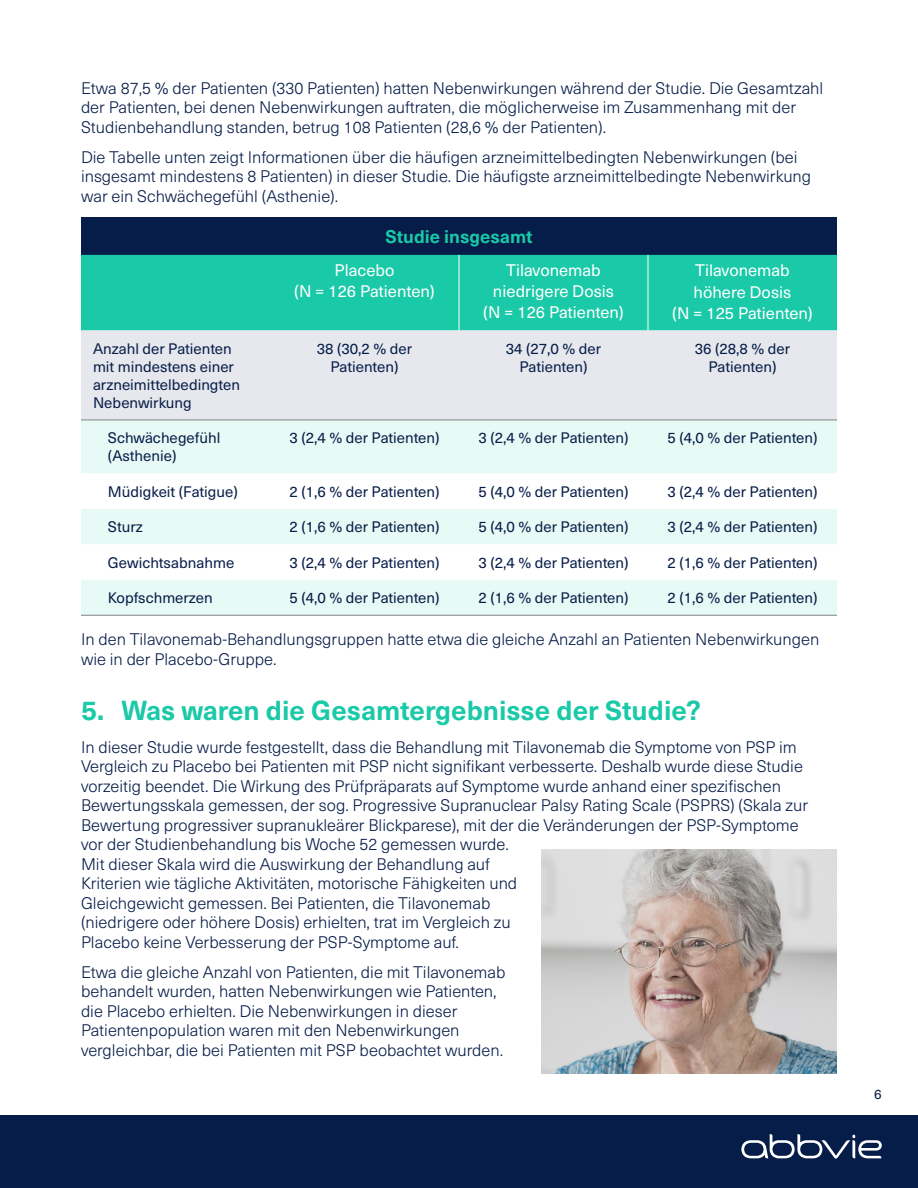
<style>
.page{position:relative;width:918px;height:1188px;background:#fff}
.page>*{position:absolute;margin:0;border:0;box-sizing:border-box;transform-origin:0 0}
.t1{font:700 27px "Neue Haas Unica Pro";color:#1ac9a8}
.t2{font:700 18px "Neue Haas Unica Pro";color:#1ac9a8}
.t3{font:300 16.5px/19.5px "Neue Haas Unica Pro";color:#071d49}
.t4{font:16.5px/21px "Neue Haas Unica Pro";color:#fff;text-align:center}
.t5{font:15px/18px "Neue Haas Unica Pro";color:#071d49;text-align:center}
.t6{font:13.5px "Neue Haas Unica Pro";color:#071d49}
</style>
<div class="page">
<img style="left:541px;top:849px;width:296px;height:225px">
<div style="left:0;top:1115px;width:918px;height:73px;background:#071d49"></div>
<div style="left:81px;top:217px;width:756px;height:38px;background:#071d49"></div>
<div style="left:81px;top:255px;width:756px;height:75px;background:#1ac9a8"></div>
<div style="left:81px;top:330px;width:756px;height:90px;background:#e6e8ed"></div>
<div style="left:81px;top:421px;width:756px;height:194px;background:#e8faf6"></div>
<svg style="left:81px;top:473px;width:756px;height:107px"></svg>
<hr style="left:81px;top:615px;width:189px;height:1px;background:#808285">
<hr style="left:270px;top:615px;width:189px;height:1px;background:#808285">
<hr style="left:459px;top:615px;width:189px;height:1px;background:#808285">
<hr style="left:648px;top:615px;width:189px;height:1px;background:#808285">
<hr style="left:81px;top:420px;width:189px;height:1px;background:#808285">
<hr style="left:270px;top:420px;width:189px;height:1px;background:#808285">
<hr style="left:459px;top:420px;width:189px;height:1px;background:#808285">
<hr style="left:648px;top:420px;width:189px;height:1px;background:#808285">
<hr style="left:459px;top:255px;width:1px;height:75px;background:#fff">
<hr style="left:648px;top:255px;width:1px;height:75px;background:#fff">
<svg style="left:741px;top:1134px;width:141px;height:25px"></svg>
<p class="t3" style="left:81px;top:78px;width:744px">Etwa 87,5 % der Patienten (330 Patienten) hatten Nebenwirkungen während der Studie. Die Gesamtzahl der Patienten, bei denen Nebenwirkungen auftraten, die möglicherweise im Zusammenhang mit der<br>Studienbehandlung standen, betrug 108 Patienten (28,6 % der Patienten).</p>
<p class="t3" style="left:81px;top:147px;width:732px">Die Tabelle unten zeigt Informationen über die häufigen arzneimittelbedingten Nebenwirkungen (bei insgesamt mindestens 8 Patienten) in dieser Studie. Die häufigste arzneimittelbedingte Nebenwirkung war ein Schwächegefühl (Asthenie).</p>
<p class="t2" style="left:386px;top:225px;width:148px">Studie insgesamt</p>
<p class="t4" style="left:294px;top:260px;width:142px">Placebo<br>(N = 126 Patienten)</p>
<p class="t4" style="left:483px;top:260px;width:142px">Tilavonemab niedrigere Dosis (N = 126 Patienten)</p>
<p class="t4" style="left:672px;top:260px;width:142px">Tilavonemab höhere Dosis<br>(N = 125 Patienten)</p>
<p class="t5" style="left:93px;top:340px;width:149px;text-align:left">Anzahl der Patienten mit mindestens einer arzneimittelbedingten<br>Nebenwirkung</p>
<p class="t5" style="left:317px;top:340px;width:97px">38 (30,2 % der<br>Patienten)</p>
<p class="t5" style="left:506px;top:340px;width:97px">34 (27,0 % der<br>Patienten)</p>
<p class="t5" style="left:695px;top:340px;width:97px">36 (28,8 % der<br>Patienten)</p>
<p class="t5" style="left:108px;top:429px;width:114px;text-align:left">Schwächegefühl (Asthenie)</p>
<p class="t5" style="left:289px;top:429px;width:152px">3 (2,4 % der Patienten)</p>
<p class="t5" style="left:478px;top:429px;width:152px">3 (2,4 % der Patienten)</p>
<p class="t5" style="left:667px;top:429px;width:152px">5 (4,0 % der Patienten)</p>
<p class="t5" style="left:108px;top:483px;width:131px">Müdigkeit (Fatigue)</p>
<p class="t5" style="left:289px;top:483px;width:152px">2 (1,6 % der Patienten)</p>
<p class="t5" style="left:478px;top:483px;width:152px">5 (4,0 % der Patienten)</p>
<p class="t5" style="left:667px;top:483px;width:152px">3 (2,4 % der Patienten)</p>
<p class="t5" style="left:108px;top:518px;width:37px">Sturz</p>
<p class="t5" style="left:289px;top:518px;width:152px">2 (1,6 % der Patienten)</p>
<p class="t5" style="left:478px;top:518px;width:152px">5 (4,0 % der Patienten)</p>
<p class="t5" style="left:667px;top:518px;width:152px">3 (2,4 % der Patienten)</p>
<p class="t5" style="left:108px;top:554px;width:128px">Gewichtsabnahme</p>
<p class="t5" style="left:289px;top:554px;width:152px">3 (2,4 % der Patienten)</p>
<p class="t5" style="left:478px;top:554px;width:152px">3 (2,4 % der Patienten)</p>
<p class="t5" style="left:667px;top:554px;width:152px">2 (1,6 % der Patienten)</p>
<p class="t5" style="left:108px;top:589px;width:106px">Kopfschmerzen</p>
<p class="t5" style="left:289px;top:589px;width:152px">5 (4,0 % der Patienten)</p>
<p class="t5" style="left:478px;top:589px;width:152px">2 (1,6 % der Patienten)</p>
<p class="t5" style="left:667px;top:589px;width:152px">2 (1,6 % der Patienten)</p>
<p class="t3" style="left:81px;top:630px;width:740px">In den Tilavonemab-Behandlungsgruppen hatte etwa die gleiche Anzahl an Patienten Nebenwirkungen wie in der Placebo-Gruppe.</p>
<h1 class="t1" style="left:81px;top:694px;width:621px">5. Was waren die Gesamtergebnisse der Studie?</h1>
<p class="t3" style="left:81px;top:738px;width:729px">In dieser Studie wurde festgestellt, dass die Behandlung mit Tilavonemab die Symptome von PSP im Vergleich zu Placebo bei Patienten mit PSP nicht signifikant verbesserte. Deshalb wurde diese Studie vorzeitig beendet. Die Wirkung des Prüfpräparats auf Symptome wurde anhand einer spezifischen Bewertungsskala gemessen, der sog. Progressive Supranuclear Palsy Rating Scale (PSPRS) (Skala zur Bewertung progressiver supranukleärer Blickparese), mit der die Veränderungen der PSP-Symptome vor der Studienbehandlung bis Woche 52 gemessen wurde.<br>Mit dieser Skala wird die Auswirkung der Behandlung auf<br>Kriterien wie tägliche Aktivitäten, motorische Fähigkeiten und<br>Gleichgewicht gemessen. Bei Patienten, die Tilavonemab<br>(niedrigere oder höhere Dosis) erhielten, trat im Vergleich zu<br>Placebo keine Verbesserung der PSP-Symptome auf.</p>
<p class="t3" style="left:81px;top:963px;width:426px">Etwa die gleiche Anzahl von Patienten, die mit Tilavonemab behandelt wurden, hatten Nebenwirkungen wie Patienten, die Placebo erhielten. Die Nebenwirkungen in dieser Patientenpopulation waren mit den Nebenwirkungen vergleichbar, die bei Patienten mit PSP beobachtet wurden.</p>
<p class="t6" style="left:874px;top:1086px;width:9px">6</p>
</div>
